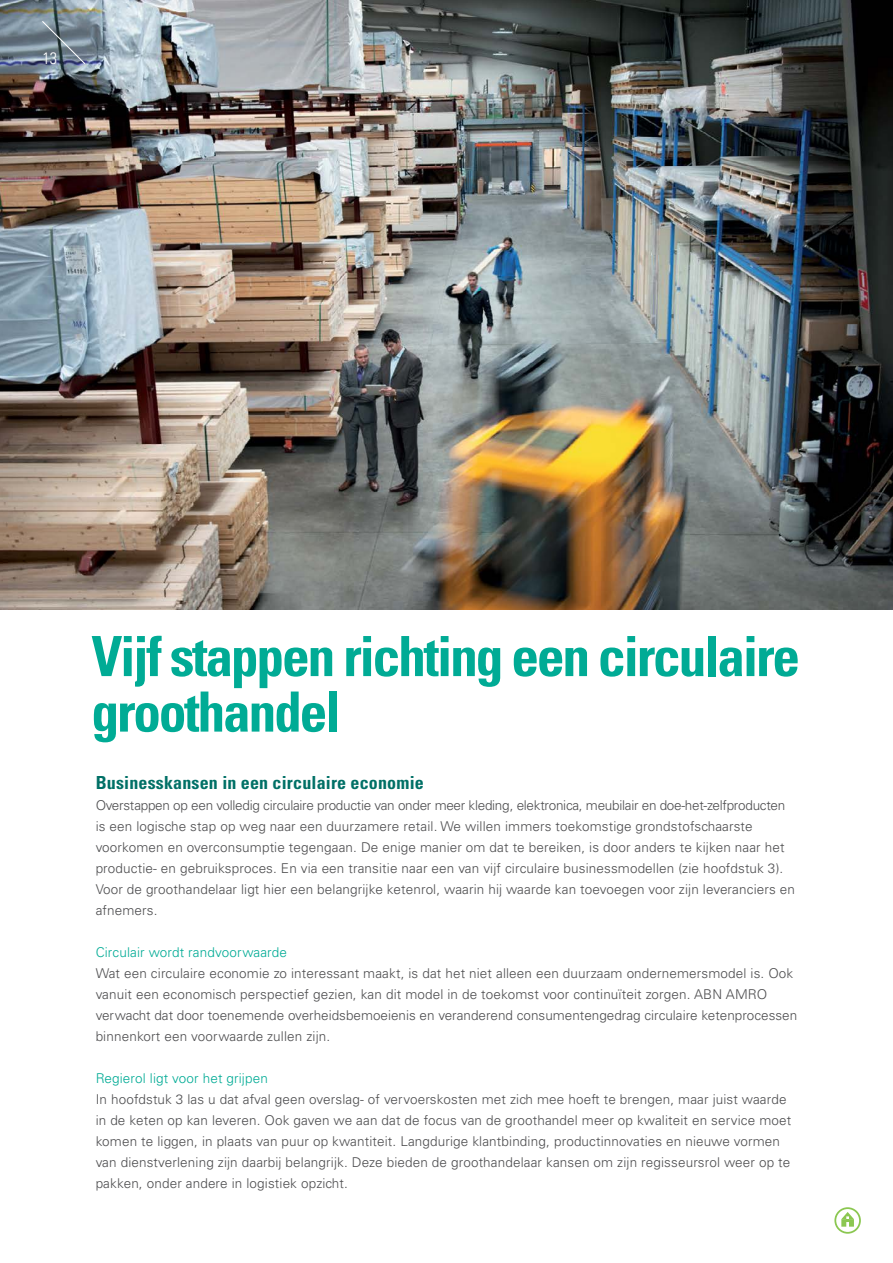
<style>
.page{position:relative;width:893px;height:1263px;background:#fff}
.page>*{position:absolute;margin:0;border:0;box-sizing:border-box;transform-origin:0 0}
.t1{font:700 condensed 55.5px/55.5px "Univers LT Std";letter-spacing:-.04em;color:#00ab95}
.t2{font:700 condensed 18px "Univers LT Std";letter-spacing:.01em;color:#007066}
.t3{font:300 condensed 16.5px "Univers LT Std";color:#fff}
.t4{font:300 13.5px/21px "Univers LT Std";letter-spacing:.01em;color:#4d4d4f}
.t5{font:300 13.5px "Univers LT Std";letter-spacing:.01em;color:#00ab95}
</style>
<div class="page">
<img style="left:0;top:0;width:893px;height:610px">
<svg style="left:41px;top:20px;width:45px;height:45px;background:#71818f"></svg>
<svg style="left:841px;top:1212px;width:13px;height:15px"></svg>
<div style="left:834px;top:1207px;width:27px;height:27px;border:2px solid #8bc751;border-radius:50%"></div>
<p class="t3" style="left:42px;top:48px;width:16px">13</p>
<h1 class="t1" style="left:91px;top:628px;width:710px">Vijf stappen richting een circulaire groothandel</h1>
<h2 class="t2" style="left:96px;top:772px;width:330px">Businesskansen in een circulaire economie</h2>
<p class="t4" style="left:96px;top:795px;width:701px">Overstappen op een volledig circulaire productie van onder meer kleding, elektronica, meubilair en doe-het-zelfproducten is een logische stap op weg naar een duurzamere retail. We willen immers toekomstige grondstofschaarste voorkomen en overconsumptie tegengaan. De enige manier om dat te bereiken, is door anders te kijken naar het productie- en gebruiksproces. En via een transitie naar een van vijf circulaire businessmodellen (zie hoofdstuk 3).<br>Voor de groothandelaar ligt hier een belangrijke ketenrol, waarin hij waarde kan toevoegen voor zijn leveranciers en afnemers.</p>
<p class="t5" style="left:96px;top:944px;width:193px">Circulair wordt randvoorwaarde</p>
<p class="t4" style="left:96px;top:963px;width:703px">Wat een circulaire economie zo interessant maakt, is dat het niet alleen een duurzaam ondernemersmodel is. Ook vanuit een economisch perspectief gezien, kan dit model in de toekomst voor continuïteit zorgen. ABN AMRO verwacht dat door toenemende overheidsbemoeienis en veranderend consumentengedrag circulaire ketenprocessen binnenkort een voorwaarde zullen zijn.</p>
<p class="t5" style="left:96px;top:1070px;width:174px">Regierol ligt voor het grijpen</p>
<p class="t4" style="left:96px;top:1089px;width:697px">In hoofdstuk 3 las u dat afval geen overslag- of vervoerskosten met zich mee hoeft te brengen, maar juist waarde in de keten op kan leveren. Ook gaven we aan dat de focus van de groothandel meer op kwaliteit en service moet komen te liggen, in plaats van puur op kwantiteit. Langdurige klantbinding, productinnovaties en nieuwe vormen van dienstverlening zijn daarbij belangrijk. Deze bieden de groothandelaar kansen om zijn regisseursrol weer op te pakken, onder andere in logistiek opzicht.</p>
</div>
